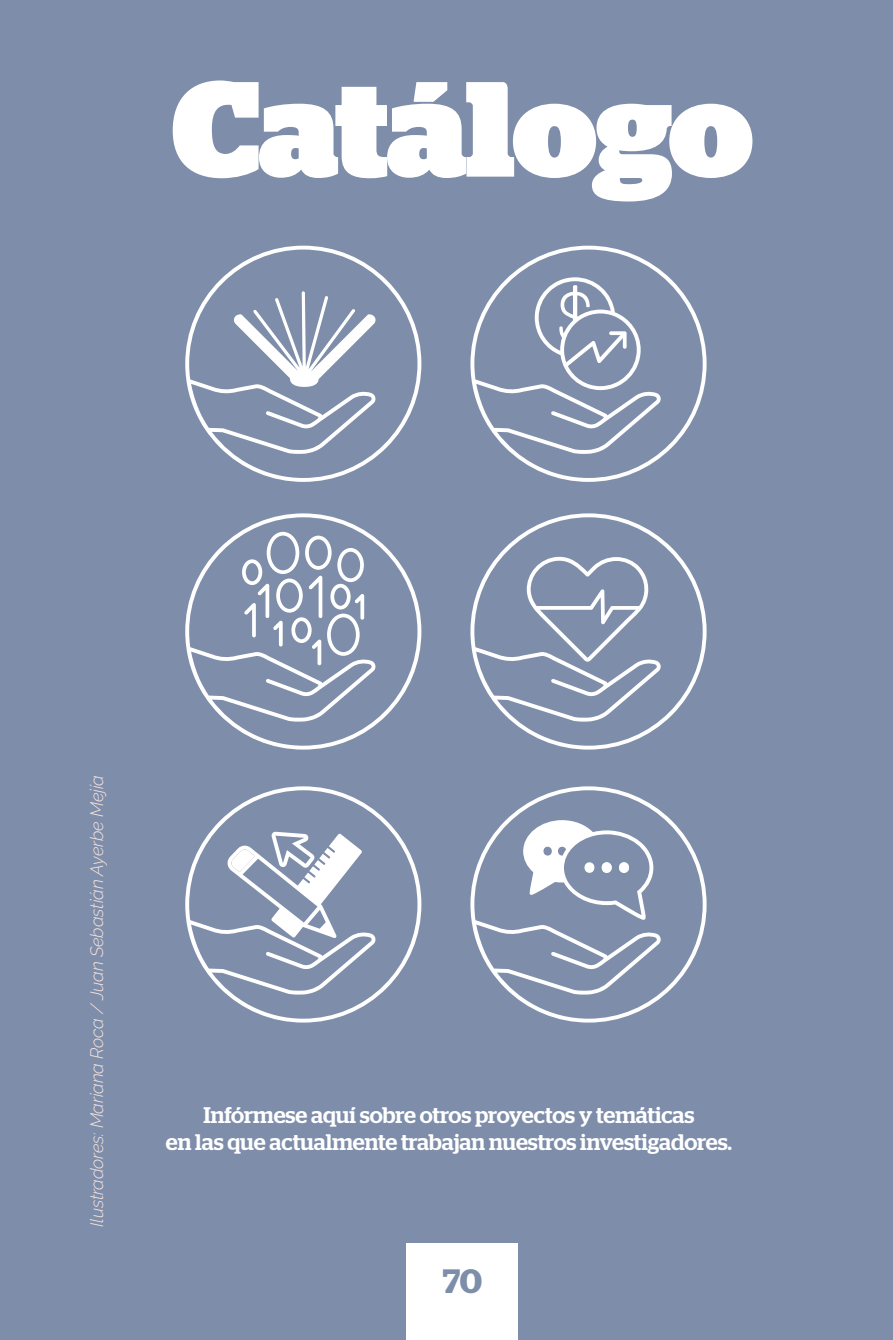
<style>
.page{position:relative;width:893px;height:1340px;background:#fff}
.page>*{position:absolute;margin:0;border:0;box-sizing:border-box;transform-origin:0 0}
.t1{font:900 135px "Stag";letter-spacing:-.02em;color:#fff}
.t2{font:600 33.75px "Stag";color:#7e8da9}
.t3{font:500 22.5px/27px "Stag";letter-spacing:-.005em;color:#fff;text-align:center}
.t4{font:italic 300 18px "Raleway";letter-spacing:-.01em;color:#f4e2dd}
</style>
<div class="page">
<div style="left:0;top:0;width:893px;height:1339px;background:#7e8da9"></div>
<svg style="left:470px;top:513px;width:237px;height:236px"></svg>
<svg style="left:526px;top:557px;width:125px;height:104px"></svg>
<svg style="left:470px;top:786px;width:237px;height:236px"></svg>
<svg style="left:523px;top:820px;width:130px;height:99px"></svg>
<svg style="left:185px;top:246px;width:236px;height:236px"></svg>
<svg style="left:233px;top:291px;width:143px;height:96px"></svg>
<svg style="left:185px;top:513px;width:236px;height:236px"></svg>
<svg style="left:242px;top:532px;width:122px;height:133px"></svg>
<svg style="left:185px;top:786px;width:236px;height:236px"></svg>
<svg style="left:227px;top:831px;width:135px;height:107px"></svg>
<svg style="left:470px;top:246px;width:237px;height:236px"></svg>
<svg style="left:535px;top:277px;width:106px;height:113px"></svg>
<div style="left:407px;top:1243px;width:111px;height:96px;background:#fff"></div>
<h1 class="t1" style="left:172px;top:51px;width:583px">Catálogo</h1>
<p class="t4" style="left:86px;top:1226px;width:453px;rotate:-90deg">Ilustradores: Mariana Roca / Juan Sebastián Ayerbe Mejía</p>
<p class="t3" style="left:166px;top:1101px;width:568px">Infórmese aquí sobre otros proyectos y temáticas<br>en las que actualmente trabajan nuestros investigadores.</p>
<h2 class="t2" style="left:443px;top:1261px;width:41px">70</h2>
</div>
